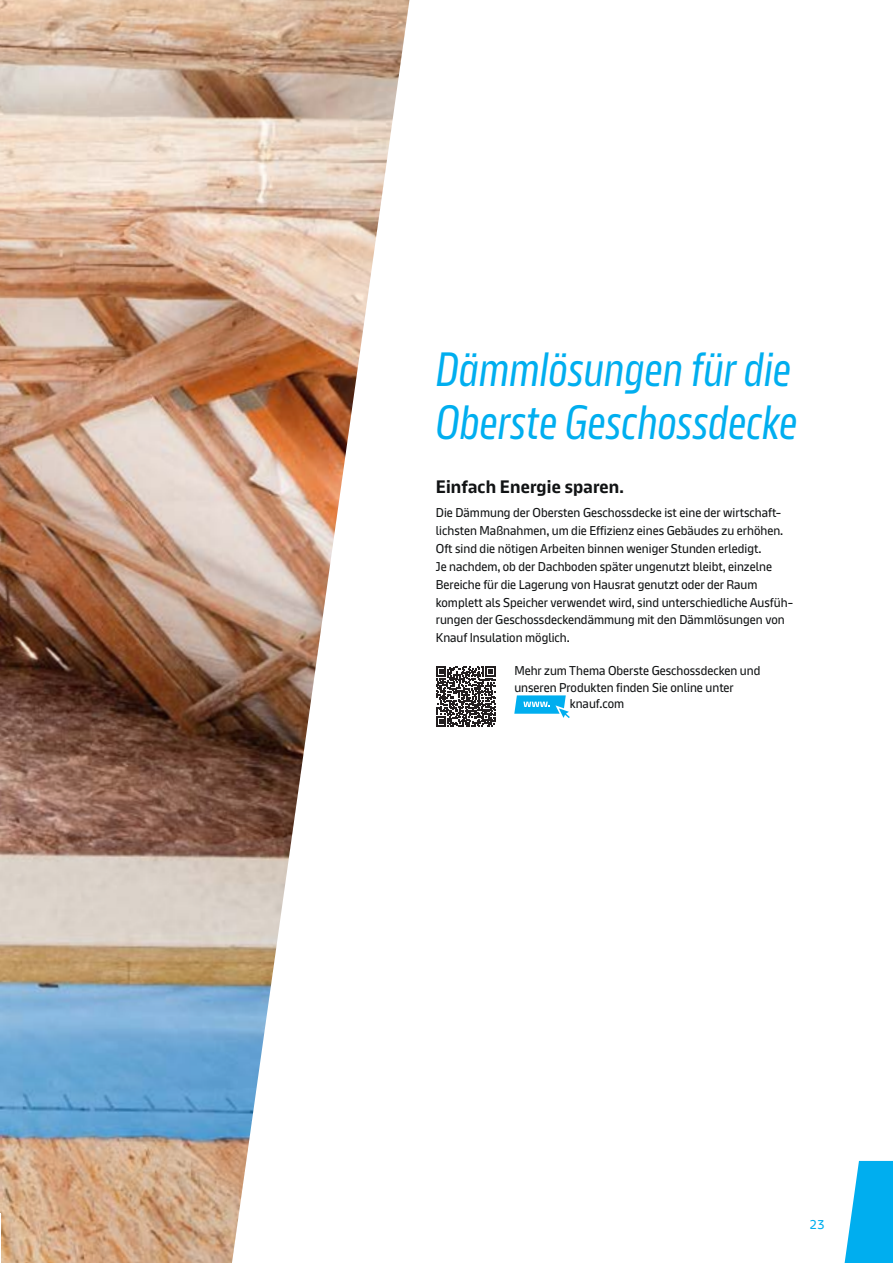
<style>
.page{position:relative;width:893px;height:1263px;background:#fff}
.page>*{position:absolute;margin:0;border:0;box-sizing:border-box;transform-origin:0 0}
.t1{font:48px/52.8px "Knauf Head";letter-spacing:.01em;color:#00aeef}
.t2{font:700 18px "Knauf";letter-spacing:.01em;color:#111314}
.t3{font:12.75px/17.9px "Knauf";color:#111314}
.t4{font:12.75px "Knauf";color:#00aeef}
</style>
<div class="page">
<svg style="left:844px;top:1161px;width:49px;height:102px"></svg>
<img style="left:0;top:0;width:409px;height:1263px">
<svg style="left:514px;top:695px;width:56px;height:23px"></svg>
<svg style="left:436px;top:667px;width:60px;height:59px"></svg>
<h1 class="t1" style="left:436px;top:343px;width:363px">Dämmlösungen für die<br>Oberste Geschossdecke</h1>
<h2 class="t2" style="left:436px;top:477px;width:190px">Einfach Energie sparen.</h2>
<p class="t3" style="left:436px;top:504px;width:359px">Die Dämmung der Obersten Geschossdecke ist eine der wirtschaft&shy;lichsten Maß nahmen, um die Effizienz eines Gebäudes zu erhöhen.<br>Oft sind die nötigen Arbeiten binnen weniger Stunden erledigt.<br>Je nachdem, ob der Dachboden später ungenutzt bleibt, einzelne Bereiche für die Lagerung von Hausrat genutzt oder der Raum komplett als Speicher verwendet wird, sind unterschiedliche Ausfüh&shy;rungen der Geschossdeckendämmung mit den Dämmlösungen von Knauf Insulation möglich.</p>
<p class="t3" style="left:514px;top:662px;width:248px">Mehr zum Thema Oberste Geschossdecken und</p>
<p class="t3" style="left:514px;top:678px;width:221px">unseren Produkten finden Sie online unter</p>
<p class="t3" style="left:570px;top:695px;width:56px">knauf.com</p>
<p class="t4" style="left:810px;top:1217px;width:17px">23</p>
</div>
